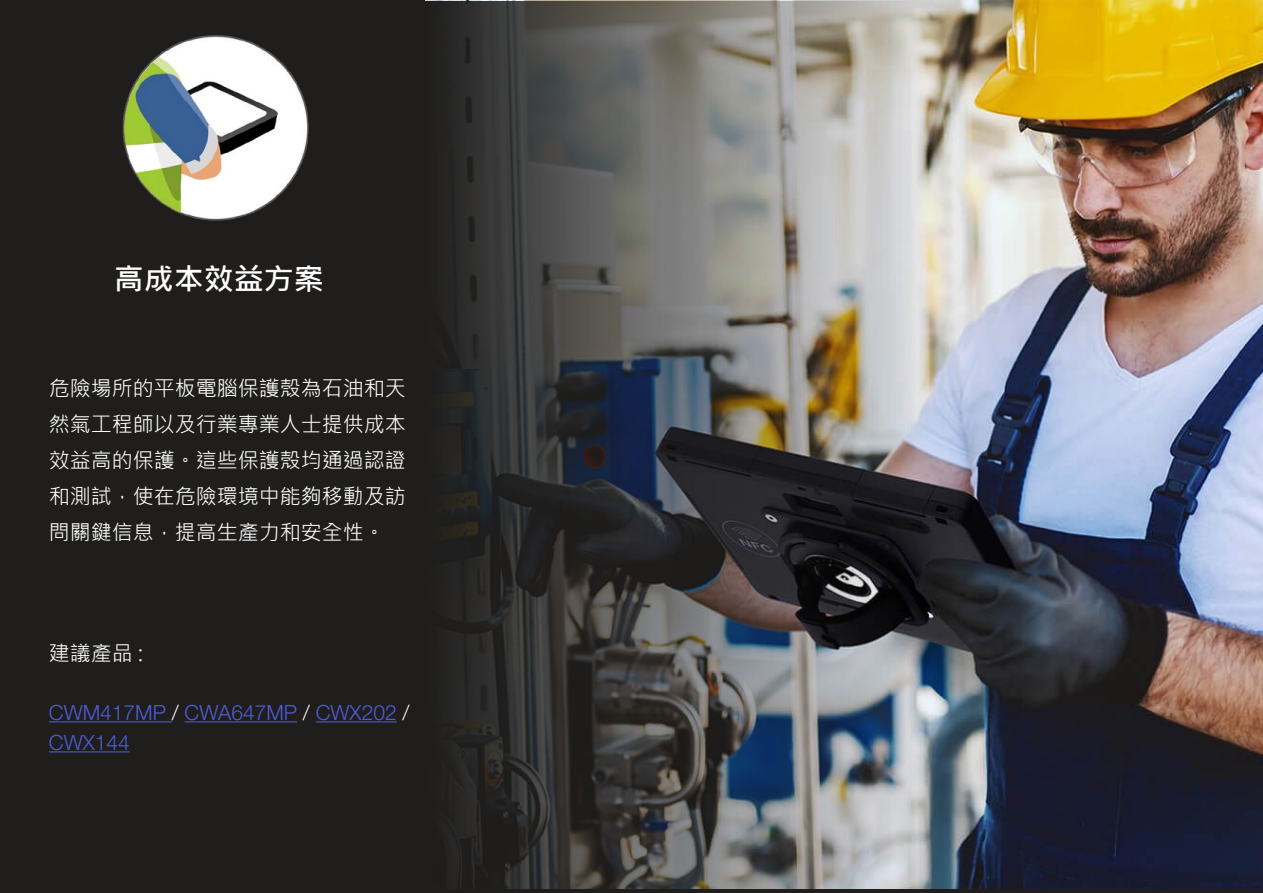
<style>
.page{position:relative;width:1263px;height:893px;background:#1f1e1d}
.page>*{position:absolute;margin:0;border:0;box-sizing:border-box;transform-origin:0 0}
.t1{font:700 30px "Microsoft Jheng Hei";color:#fff}
.t2{font:21px/36px "Microsoft Jheng Hei";color:#fff;text-align:justify}
.t3{font:300 21px/30px "Helvetica Neue LT Std";color:#4f5cd6}
.s1{color:#fff}
</style>
<div class="page">
<img style="left:122px;top:35px;width:187px;height:186px">
<img style="left:452px;top:1px;width:811px;height:888px">
<hr style="left:49px;top:721px;width:123px;height:1px;background:#4f5cd6">
<hr style="left:185px;top:721px;width:112px;height:1px;background:#4f5cd6">
<hr style="left:316px;top:721px;width:81px;height:1px;background:#4f5cd6">
<hr style="left:49px;top:751px;width:81px;height:1px;background:#4f5cd6">
<h1 class="t1" style="left:114px;top:261px;width:211px">高成本效益方案</h1>
<p class="t2" style="left:49px;top:371px;width:358px">危險場所的平板電腦保護殼為石油和天然氣工程師以及行業專業人士提供成本效益高的保護。這些保護殼均通過認證和測試，使在危險環境中能夠移動及訪問關鍵信息，提高生產力和安全性。</p>
<p class="t2" style="left:49px;top:635px;width:96px">建議產品 :</p>
<p class="t3" style="left:49px;top:697px;width:362px">CWM417MP <span class="s1">/</span> CWA647MP <span class="s1">/</span> CWX202 <span class="s1">/<br></span>CWX144</p>
</div>
